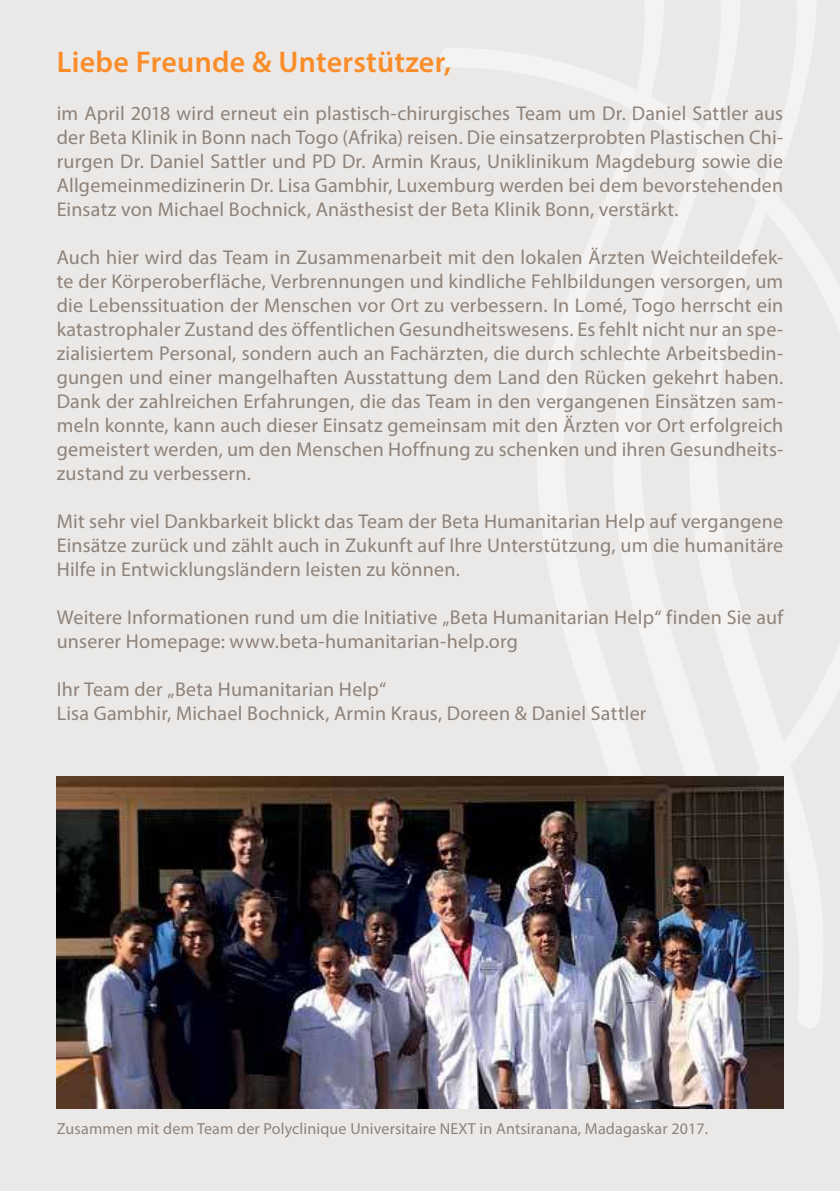
<style>
.page{position:relative;width:840px;height:1191px;background:#fff}
.page>*{position:absolute;margin:0;border:0;box-sizing:border-box;transform-origin:0 0}
.t1{font:600 30px "Myriad Pro";letter-spacing:.01em;color:#fa8d29}
.t2{font:20px/24px "Myriad Pro";letter-spacing:.01em;color:#8e8279;text-align:justify}
.t3{font:16px "Myriad Pro";letter-spacing:.01em;color:#8e8279}
</style>
<div class="page">
<div style="left:0;top:0;width:839px;height:1191px;background:#ebe9e7"></div>
<svg style="left:439px;top:0;width:400px;height:1028px"></svg>
<img style="left:57px;top:777px;width:725px;height:331px">
<h1 class="t1" style="left:57px;top:51px;width:395px">Liebe Freunde &amp; Unterstützer,</h1>
<p class="t2" style="left:57px;top:101px;width:727px">im April 2018 wird erneut ein plastisch-chirurgisches team um Dr. Daniel Sattler aus der Beta Klinik in Bonn nach togo (Afrika) reisen. Die einsatzerprobten Plastischen Chi&shy;rurgen Dr. Daniel Sattler und PD Dr. Armin Kraus, Uniklinikum Magdeburg sowie die Allgemeinmedizinerin Dr. Lisa Gambhir, Luxemburg werden bei dem bevorstehenden Einsatz von Michael Bochnick, Anästhesist der Beta Klinik Bonn, verstärkt.</p>
<p class="t2" style="left:57px;top:245px;width:727px">Auch hier wird das team in Zusammenarbeit mit den lokalen Ärzten Weichteildefek&shy;te der Körperoberfläche, Verbrennungen und kindliche Fehlbildungen versorgen, um die Lebenssituation der Menschen vor Ort zu verbessern. In Lomé, togo herrscht ein katastrophaler Zustand des öffentlichen Gesundheitswesens. Es fehlt nicht nur an spe&shy;zialisiertem Personal, sondern auch an Fachärzten, die durch schlechte Arbeitsbedin&shy;gungen und einer mangelhaften Ausstattung dem Land den rücken gekehrt haben.<br>Dank der zahlreichen Erfahrungen, die das team in den vergangenen Einsätzen sam&shy;meln konnte, kann auch dieser Einsatz gemeinsam mit den Ärzten vor Ort erfolgreich gemeistert werden, um den Menschen Hoffnung zu schenken und ihren Gesundheits&shy;zustand zu verbessern.</p>
<p class="t2" style="left:57px;top:509px;width:727px">Mit sehr viel Dankbarkeit blickt das team der Beta Humanitarian Help auf vergangene Einsätze zurück und zählt auch in Zukunft auf Ihre Unterstützung, um die humanitäre Hilfe in Entwicklungsländern leisten zu können.</p>
<p class="t2" style="left:57px;top:605px;width:727px">Weitere Informationen rund um die Initiative „Beta Humanitarian Help“ finden Sie auf unserer Homepage: www.beta-humanitarian-help.org</p>
<p class="t2" style="left:57px;top:677px;width:591px">Ihr team der „Beta Humanitarian Help“<br>Lisa Gambhir, Michael Bochnick, Armin Kraus, Doreen &amp; Daniel Sattler</p>
<p class="t3" style="left:57px;top:1119px;width:652px">Zusammen mit dem team der Polyclinique Universitaire NEXt in Antsiranana, Madagaskar 2017.</p>
</div>
